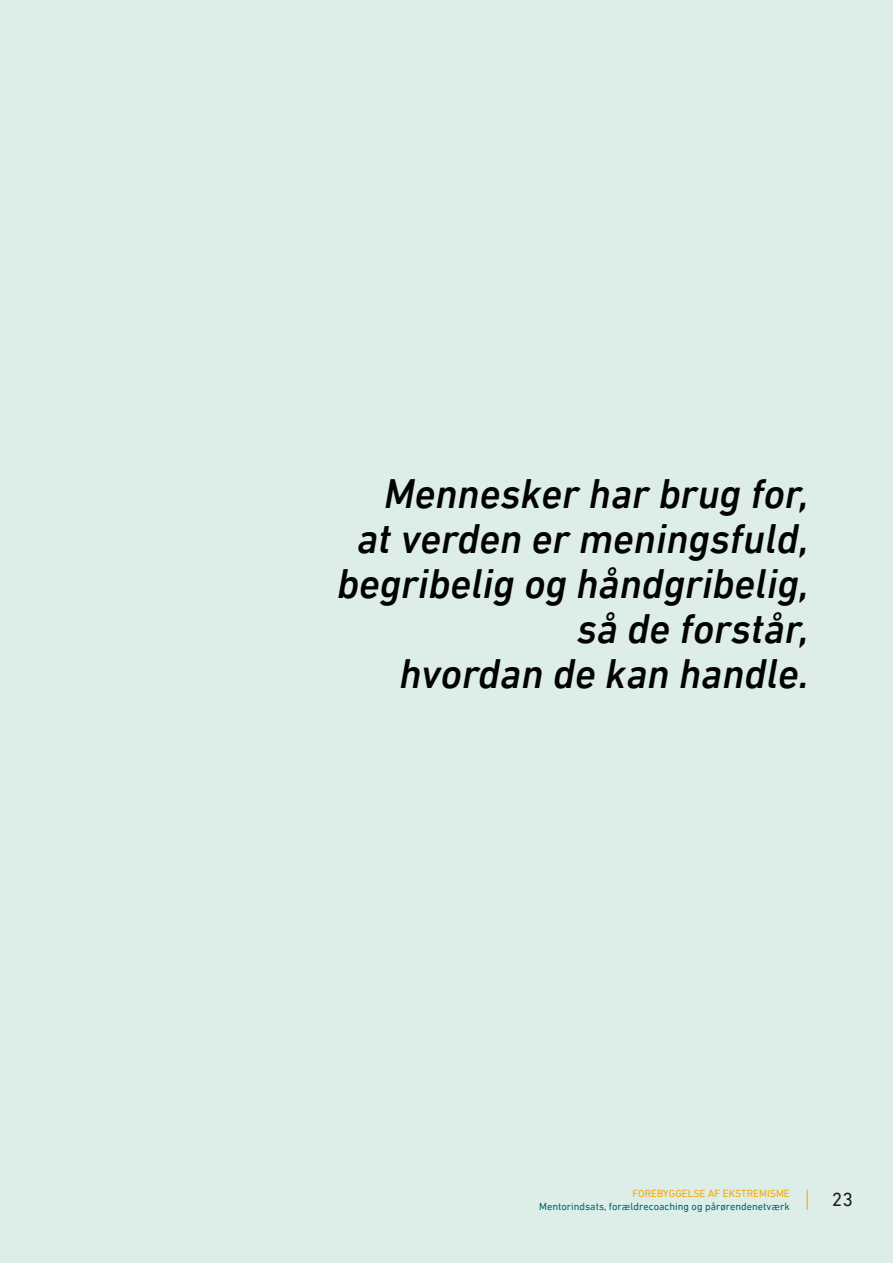
<style>
.page{position:relative;width:893px;height:1263px;background:#dceee7}
.page>*{position:absolute;margin:0;border:0;box-sizing:border-box;transform-origin:0 0}
.t1{font:italic 500 42px/45px "DIN Next LT Pro";color:#020203;text-align:right}
.t2{font:19.5px "DIN Next LT Pro";color:#1d1d1b}
.t3{font:10.5px "DIN Next LT Pro";color:#006768}
.t4{font:10.5px "DIN Next LT Pro";color:#f7a600}
</style>
<div class="page">
<hr style="left:806px;top:1189px;width:2px;height:21px;background:#f7a600">
<p class="t1" style="left:337px;top:471px;width:473px">Mennesker har brug for,<br>at verden er meningsfuld, begribelig og håndgribelig, så de forstår,<br>hvordan de kan handle.</p>
<p class="t4" style="left:632px;top:1187px;width:159px">FOREBYGGELSE AF EKSTREMISME</p>
<p class="t3" style="left:539px;top:1200px;width:252px">Mentorindsats, forældrecoaching og pårørendenetværk</p>
<p class="t2" style="left:832px;top:1188px;width:23px">23</p>
</div>
